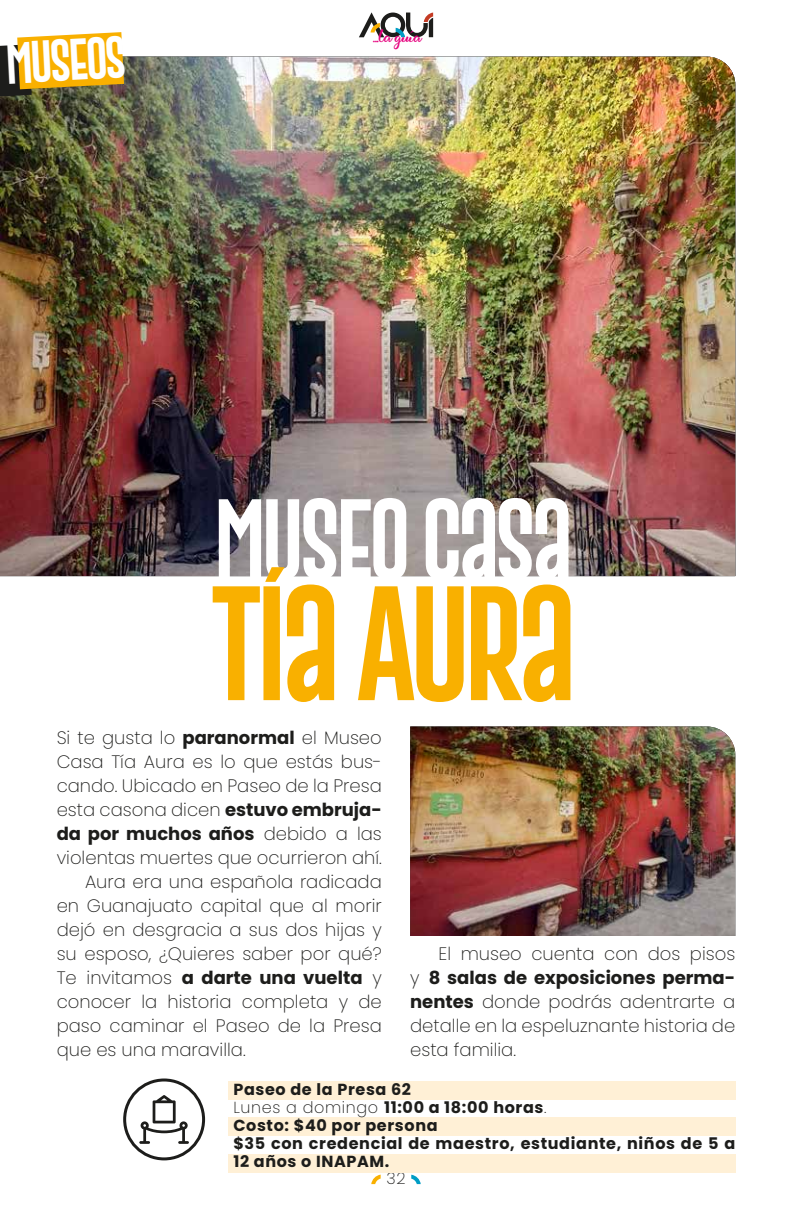
<style>
.page{position:relative;width:792px;height:1224px;background:#fff}
.page>*{position:absolute;margin:0;border:0;box-sizing:border-box;transform-origin:0 0}
.t1{font:118.8px "Gobold Extra 2";letter-spacing:-.06em;color:#f9b000}
.t2{font:82.8px "Gobold Extra 2";letter-spacing:-.06em;color:#fff}
.t3{font:42.8px "Gobold Extra 2";color:#fff}
.t4{font:200 18px/24px "Poppins";color:#1d1d1b;text-align:justify}
.t5{font:700 18px "Poppins";color:#1d1d1b}
.t6{font:700 16px/18px "Poppins";letter-spacing:.04em;color:#1d1d1b}
.t7{font:200 16px "Poppins";color:#1d1d1b}
.t8{font:700 14px "Fredly";color:#e6007e}
.s1{font-weight:700}
.s2{font-weight:200}
</style>
<div class="page">
<svg style="left:371px;top:1175px;width:10px;height:9px"></svg>
<svg style="left:411px;top:1175px;width:10px;height:9px"></svg>
<div style="left:228px;top:1081px;width:507px;height:18px;background:#fff0d6"></div>
<div style="left:228px;top:1117px;width:507px;height:19px;background:#fff0d6"></div>
<div style="left:228px;top:1154px;width:507px;height:19px;background:#fff0d6"></div>
<img style="left:0;top:57px;width:735px;height:519px">
<svg style="left:359px;top:12px;width:74px;height:25px"></svg>
<div style="left:123px;top:1079px;width:82px;height:81px;border:3px solid #1d1d1b;border-radius:50%"></div>
<svg style="left:139px;top:1095px;width:50px;height:49px"></svg>
<img style="left:410px;top:727px;width:325px;height:209px">
<svg style="left:0;top:32px;width:124px;height:64px;background:#cb991e"></svg>
<h3 class="t3" style="left:4px;top:36px;width:122px;rotate:-3deg">MUSEOS</h3>
<p class="t8" style="left:373px;top:29px;width:50px">...la guía</p>
<h2 class="t2" style="left:214px;top:486px;width:361px">MUSEO CASA</h2>
<h1 class="t1" style="left:210px;top:567px;width:368px">TÍA AURA</h1>
<p class="t4" style="left:57px;top:726px;width:327px">Si te gusta lo <span class="s1">paranormal</span> el Museo</p>
<p class="t4" style="left:57px;top:750px;width:327px">Casa Tía Aura es lo que estás bus-</p>
<p class="t4" style="left:57px;top:774px;width:327px">cando. Ubicado en Paseo de la Presa</p>
<p class="t4" style="left:57px;top:798px;width:327px">esta casona dicen <span class="s1">estuvo embruja-</span></p>
<p class="t5" style="left:57px;top:823px;width:327px">da por muchos años <span class="s2">debido a las</span></p>
<p class="t4" style="left:57px;top:846px;width:327px">violentas muertes que ocurrieron ahí.</p>
<p class="t4" style="left:85px;top:870px;width:298px">Aura era una española radicada</p>
<p class="t4" style="left:57px;top:894px;width:327px">en Guanajuato capital que al morir</p>
<p class="t4" style="left:57px;top:918px;width:327px">dejó en desgracia a sus dos hijas y</p>
<p class="t4" style="left:57px;top:942px;width:327px">su esposo, ¿Quieres saber por qué?</p>
<p class="t5" style="left:57px;top:967px;width:327px"><span class="s2">Te invitamos</span> a darte una vuelta <span class="s2">y</span></p>
<p class="t4" style="left:57px;top:990px;width:327px">conocer la historia completa y de</p>
<p class="t4" style="left:57px;top:1014px;width:327px">paso caminar el Paseo de la Presa</p>
<p class="t4" style="left:57px;top:1038px;width:191px">que es una maravilla.</p>
<p class="t4" style="left:410px;top:942px;width:327px;text-indent:28px">El museo cuenta con dos pisos y <span class="s1">8 salas de exposiciones perma&shy;nentes</span> donde podrás adentrarte a detalle en la espeluznante historia de esta familia.</p>
<p class="t6" style="left:233px;top:1081px;width:503px">Paseo de la Presa 62<br><span class="s2">Lunes a domingo</span> 11:00 a 18:00 horas<span class="s2">.<br></span>Costo: $40 por persona<br>$35 con credencial de maestro, estudiante, niños de 5 a<br>12 años o INAPAM.</p>
<p class="t7" style="left:386px;top:1169px;width:21px">32</p>
</div>
